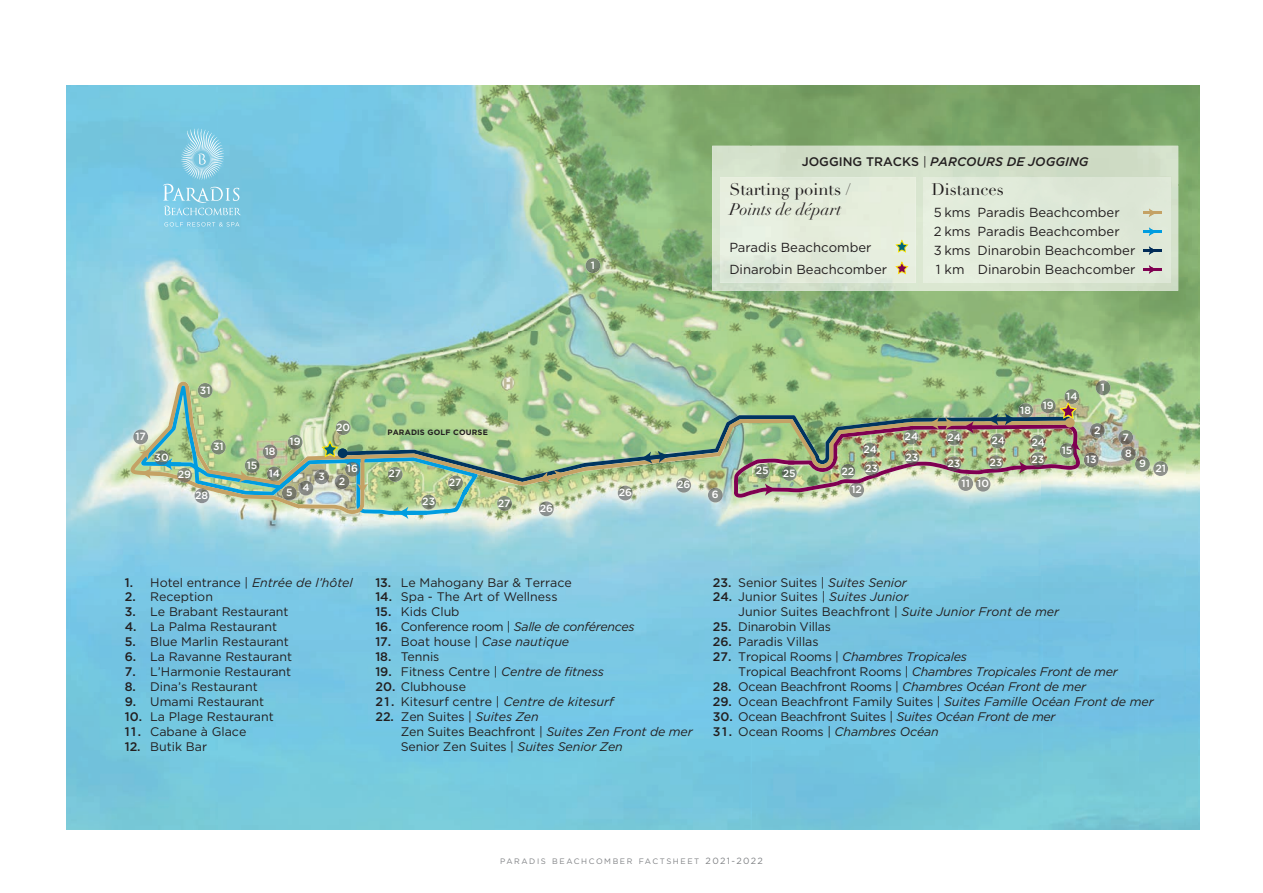
<style>
.page{position:relative;width:1263px;height:893px;background:#fff}
.page>*{position:absolute;margin:0;border:0;box-sizing:border-box;transform-origin:0 0}
.t1{font:16.65px/20px "Didot";color:#231f20}
.t2{font:900 13.8px "Gotham";color:#beb897}
.t3{font:13.05px/18.9px "Gotham";color:#231f20}
.t4{font:12.45px/14.9px "Gotham";color:#231f20}
.t5{font:italic 12.45px/14.9px "Gotham";letter-spacing:-.02em;color:#231f20}
.t6{font:italic 12.45px "Gotham";color:#231f20}
.t7{font:12.45px "Gotham";letter-spacing:-.02em;color:#231f20}
.t8{font:italic 500 12.45px "Gotham";color:#231f20}
.t9{font:500 10.5px/15.9px "Gotham";color:#fff}
.t10{font:7.8px "Gotham";letter-spacing:.2em;color:#808285}
.t11{font:700 7.8px "Gotham";letter-spacing:.02em;color:#231f20}
.s1{font-style:normal}
.s2{font-weight:400}
.s3{font-style:italic}
.s4{font-weight:500;font-style:normal}
.s5{font-weight:500}
.s6{font-size:9px}
</style>
<div class="page">
<img style="left:67px;top:85px;width:684px;height:744px">
<img style="left:751px;top:85px;width:435px;height:99px">
<img style="left:1186px;top:85px;width:13px;height:744px">
<img style="left:1139px;top:184px;width:48px;height:645px">
<img style="left:751px;top:291px;width:290px;height:538px">
<img style="left:1041px;top:291px;width:98px;height:538px">
<svg style="left:137px;top:382px;width:596px;height:104px;background:#a6c791"></svg>
<svg style="left:641px;top:451px;width:28px;height:13px"></svg>
<svg style="left:538px;top:470px;width:28px;height:14px"></svg>
<img style="left:497px;top:496px;width:15px;height:15px">
<img style="left:198px;top:383px;width:15px;height:2px">
<img style="left:676px;top:478px;width:15px;height:15px">
<img style="left:618px;top:486px;width:15px;height:14px">
<img style="left:539px;top:501px;width:15px;height:15px">
<img style="left:131px;top:385px;width:347px;height:134px">
<img style="left:585px;top:258px;width:15px;height:15px">
<img style="left:708px;top:488px;width:15px;height:14px">
<img style="left:1064px;top:389px;width:15px;height:13px">
<img style="left:1096px;top:380px;width:14px;height:15px">
<img style="left:1090px;top:423px;width:15px;height:15px">
<img style="left:1084px;top:452px;width:15px;height:15px">
<img style="left:1118px;top:430px;width:15px;height:15px">
<img style="left:1121px;top:446px;width:15px;height:15px">
<img style="left:1135px;top:457px;width:15px;height:14px">
<img style="left:1041px;top:398px;width:15px;height:4px">
<img style="left:720px;top:402px;width:360px;height:96px">
<img style="left:1153px;top:461px;width:15px;height:15px">
<div style="left:712px;top:146px;width:466px;height:145px;background:#d3e0cb"></div>
<div style="left:924px;top:177px;width:246px;height:106px;background:#e0e9d9"></div>
<img style="left:720px;top:177px;width:196px;height:106px">
<svg style="left:895px;top:261px;width:13px;height:13px"></svg>
<svg style="left:895px;top:239px;width:13px;height:14px"></svg>
<hr style="left:1143px;top:211px;width:18px;height:3px;background:#c4a265">
<svg style="left:1143px;top:209px;width:13px;height:8px"></svg>
<hr style="left:1143px;top:230px;width:18px;height:3px;background:#009de0">
<svg style="left:1143px;top:227px;width:13px;height:9px"></svg>
<hr style="left:1143px;top:249px;width:18px;height:3px;background:#002b57">
<svg style="left:1143px;top:246px;width:13px;height:9px"></svg>
<hr style="left:1143px;top:268px;width:18px;height:3px;background:#7f0051">
<svg style="left:1143px;top:265px;width:13px;height:9px"></svg>
<svg style="left:164px;top:222px;width:75px;height:5px"></svg>
<svg style="left:163px;top:128px;width:78px;height:87px;background:#88cce3"></svg>
<p class="t9" style="left:591px;top:258px;width:6px">1</p>
<p class="t8" style="left:802px;top:157px;width:288px"><span class="s1">JOGGING TRACKS</span> <span class="s2">|</span> PARCOURS DE JOGGING</p>
<p class="t1" style="left:729px;top:179px;width:123px">Starting points /<br><span class="s3">Points de départ</span></p>
<p class="t3" style="left:729px;top:239px;width:144px">Paradis Beachcomber</p>
<p class="t3" style="left:729px;top:261px;width:159px">Dinarobin Beachcomber</p>
<p class="t1" style="left:931px;top:180px;width:74px">Distances</p>
<p class="t3" style="left:934px;top:204px;width:203px">5 kms Paradis Beachcomber<br>2 kms Paradis Beachcomber<br>3 kms Dinarobin Beachcomber<br>1 km Dinarobin Beachcomber</p>
<p class="t9" style="left:200px;top:383px;width:12px">31</p>
<p class="t9" style="left:135px;top:429px;width:12px">17</p>
<p class="t9" style="left:155px;top:450px;width:16px">30</p>
<p class="t9" style="left:178px;top:467px;width:15px">29</p>
<p class="t9" style="left:213px;top:439px;width:12px">31</p>
<p class="t9" style="left:195px;top:488px;width:14px">28</p>
<p class="t9" style="left:247px;top:458px;width:12px">15</p>
<p class="t9" style="left:265px;top:444px;width:12px">18</p>
<p class="t9" style="left:269px;top:466px;width:13px">14</p>
<p class="t9" style="left:290px;top:435px;width:13px">19</p>
<p class="t9" style="left:286px;top:485px;width:8px">5</p>
<p class="t9" style="left:302px;top:480px;width:9px">4</p>
<p class="t9" style="left:318px;top:469px;width:8px">3</p>
<p class="t9" style="left:336px;top:420px;width:15px">20</p>
<p class="t9" style="left:347px;top:462px;width:13px">16</p>
<p class="t9" style="left:339px;top:474px;width:8px">2</p>
<p class="t2" style="left:503px;top:375px;width:12px">H</p>
<p class="t11" style="left:387px;top:429px;width:102px">PARADIS GOLF COURSE</p>
<p class="t9" style="left:388px;top:467px;width:14px">27</p>
<p class="t9" style="left:422px;top:494px;width:14px">23</p>
<p class="t9" style="left:449px;top:475px;width:14px">27</p>
<p class="t9" style="left:498px;top:496px;width:14px">27</p>
<p class="t9" style="left:540px;top:501px;width:15px">26</p>
<p class="t9" style="left:619px;top:485px;width:15px">26</p>
<p class="t9" style="left:677px;top:478px;width:15px">26</p>
<p class="t9" style="left:712px;top:487px;width:8px">6</p>
<p class="t9" style="left:756px;top:464px;width:14px">25</p>
<p class="t9" style="left:783px;top:466px;width:14px">25</p>
<p class="t9" style="left:1020px;top:403px;width:12px">18</p>
<p class="t9" style="left:1043px;top:398px;width:13px">19</p>
<p class="t9" style="left:1066px;top:389px;width:13px">14</p>
<p class="t9" style="left:1101px;top:380px;width:6px">1</p>
<p class="t9" style="left:841px;top:464px;width:14px">22</p>
<p class="t9" style="left:863px;top:442px;width:15px">24</p>
<p class="t9" style="left:865px;top:461px;width:14px">23</p>
<p class="t9" style="left:904px;top:429px;width:15px">24</p>
<p class="t9" style="left:905px;top:450px;width:14px">23</p>
<p class="t9" style="left:947px;top:430px;width:15px">24</p>
<p class="t9" style="left:991px;top:433px;width:15px">24</p>
<p class="t9" style="left:1031px;top:435px;width:15px">24</p>
<p class="t9" style="left:947px;top:456px;width:14px">23</p>
<p class="t9" style="left:989px;top:455px;width:14px">23</p>
<p class="t9" style="left:1031px;top:452px;width:14px">23</p>
<p class="t9" style="left:1062px;top:443px;width:12px">15</p>
<p class="t9" style="left:1094px;top:423px;width:8px">2</p>
<p class="t9" style="left:1086px;top:452px;width:12px">13</p>
<p class="t9" style="left:1122px;top:430px;width:11px">7<br>8</p>
<p class="t9" style="left:1139px;top:456px;width:8px">9</p>
<p class="t9" style="left:1155px;top:461px;width:12px">21</p>
<p class="t9" style="left:851px;top:482px;width:12px">12</p>
<p class="t9" style="left:961px;top:476px;width:29px">11 10</p>
<p class="t6" style="left:125px;top:575px;width:230px"><span class="s4">1.</span> <span class="s1">Hotel entrance |</span> Entrée de l’hôtel</p>
<p class="t4" style="left:125px;top:590px;width:90px"><span class="s5">2.</span> Reception</p>
<p class="t4" style="left:125px;top:605px;width:165px"><span class="s5">3.</span> Le Brabant Restaurant</p>
<p class="t4" style="left:125px;top:620px;width:154px"><span class="s5">4.</span> La Palma Restaurant</p>
<p class="t4" style="left:125px;top:635px;width:166px"><span class="s5">5.</span> Blue Marlin Restaurant</p>
<p class="t4" style="left:125px;top:650px;width:169px"><span class="s5">6.</span> La Ravanne Restaurant</p>
<p class="t4" style="left:125px;top:665px;width:168px"><span class="s5">7.</span> L’Harmonie Restaurant</p>
<p class="t4" style="left:125px;top:680px;width:135px"><span class="s5">8.</span> Dina’s Restaurant</p>
<p class="t4" style="left:125px;top:695px;width:141px"><span class="s5">9.</span> Umami Restaurant</p>
<p class="t4" style="left:125px;top:710px;width:150px"><span class="s5">10.</span> La Plage Restaurant</p>
<p class="t4" style="left:125px;top:725px;width:123px"><span class="s5">11.</span> Cabane à Glace</p>
<p class="t4" style="left:125px;top:740px;width:84px"><span class="s5">12.</span> Butik Bar</p>
<p class="t4" style="left:375px;top:576px;width:198px"><span class="s5">13.</span> Le Mahogany Bar &amp; Terrace</p>
<p class="t4" style="left:375px;top:590px;width:184px"><span class="s5">14.</span> Spa - The Art of Wellness</p>
<p class="t4" style="left:375px;top:605px;width:86px"><span class="s5">15.</span> Kids Club</p>
<p class="t5" style="left:375px;top:620px;width:261px"><span class="s4">16.</span> <span class="s1">Conference room |</span> Salle de conférences</p>
<p class="t6" style="left:375px;top:635px;width:195px"><span class="s4">17.</span> <span class="s1">Boat house |</span> Case nautique</p>
<p class="t4" style="left:375px;top:650px;width:66px"><span class="s5">18.</span> Tennis</p>
<p class="t5" style="left:375px;top:664px;width:230px"><span class="s4">19.</span> <span class="s1">Fitness Centre |</span> Centre de fitness</p>
<p class="t4" style="left:375px;top:680px;width:92px"><span class="s5">20.</span> Clubhouse</p>
<p class="t6" style="left:375px;top:694px;width:240px"><span class="s4">21.</span> <span class="s1">Kitesurf centre |</span> Centre de kitesurf</p>
<p class="t4" style="left:401px;top:710px;width:294px;text-indent:-25px"><span class="s5">22.</span> Zen Suites | <span class="s3">Suites Zen<br></span>Zen Suites Beachfront | <span class="s3">Suites Zen Front de mer<br></span>Senior Zen Suites | <span class="s3">Suites Senior Zen</span></p>
<p class="t4" style="left:713px;top:576px;width:196px"><span class="s5">23.</span> Senior Suites | <span class="s3">Suites Senior</span></p>
<p class="t4" style="left:738px;top:590px;width:322px;text-indent:-25px"><span class="s5">24.</span> Junior Suites | <span class="s3">Suites Junior<br></span>Junior Suites Beachfront | <span class="s3">Suite Junior Front de mer</span></p>
<p class="t7" style="left:713px;top:622px;width:120px"><span class="s5">25.</span> Dinarobin Villas</p>
<p class="t4" style="left:713px;top:635px;width:107px"><span class="s5">26.</span> Paradis Villas</p>
<p class="t5" style="left:738px;top:649px;width:381px;text-indent:-25px"><span class="s4">27.</span> <span class="s1">Tropical Rooms |</span> Chambres Tropicales<br><span class="s1">Tropical Beachfront Rooms |</span> Chambres Tropicales Front de mer</p>
<p class="t5" style="left:713px;top:679px;width:375px"><span class="s4">28.</span> <span class="s1">Ocean Beachfront Rooms |</span> Chambres Océan Front de mer</p>
<p class="t4" style="left:713px;top:695px;width:442px"><span class="s5">29.</span> Ocean Beachfront Family Suites | <span class="s3">Suites Famille Océan Front de mer</span></p>
<p class="t7" style="left:713px;top:712px;width:344px"><span class="s5">30.</span> Ocean Beachfront Suites | <span class="s3">Suites Océan Front de mer</span></p>
<p class="t5" style="left:713px;top:724px;width:228px"><span class="s4">31.</span> <span class="s1">Ocean Rooms |</span> Chambres Océan</p>
<p class="t10" style="left:500px;top:858px;width:264px">PARADIS BEACHCOMBER FACTSHEET <span class="s6">2021-2022</span></p>
</div>
